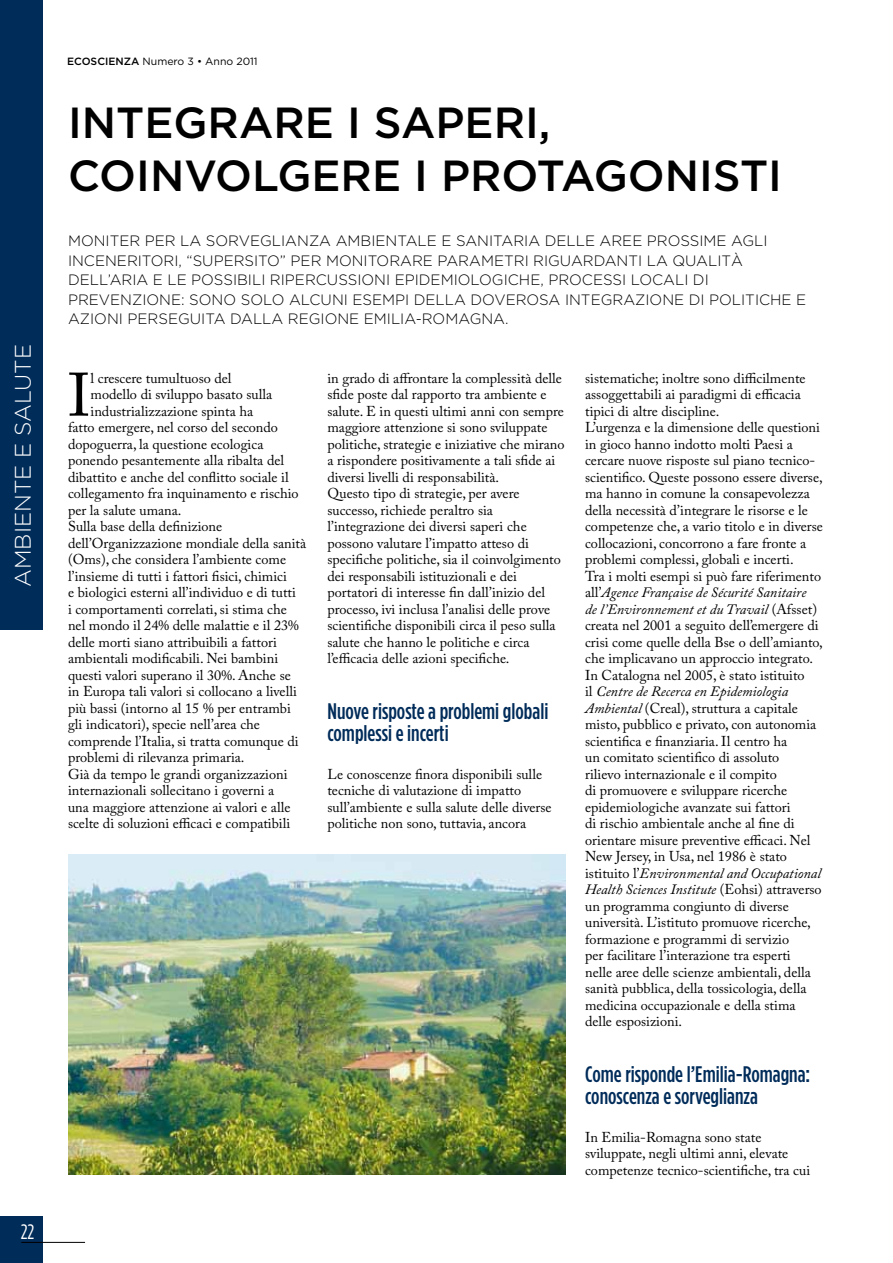
<style>
.page{position:relative;width:893px;height:1263px;background:#fff}
.page>*{position:absolute;margin:0;border:0;box-sizing:border-box;transform-origin:0 0}
.t1{font:60.6px "Adobe Caslon Pro";color:#000}
.t2{font:500 43.5px/52.5px "Gotham";letter-spacing:.24em;color:#000}
.t3{font:500 22.5px/22.5px "Gotham Condensed";color:#002c5a}
.t4{font:300 22.5px "Gotham";color:#fff}
.t5{font:21px "Gotham Condensed";color:#fff}
.t6{font:300 15px/19.5px "Gotham";color:#000}
.t7{font:14.25px/16.5px "Adobe Caslon Pro";color:#000}
.t8{font:10.5px "Gotham";color:#000}
.s1{font-weight:500}
.s2{font-style:italic}
</style>
<div class="page">
<div style="left:0;top:1216px;width:43px;height:47px;background:#002c5a"></div>
<hr style="left:21px;top:1242px;width:64px;height:1px;background:#000">
<div style="left:0;top:0;width:43px;height:629px;background:#002c5a"></div>
<img style="left:68px;top:854px;width:498px;height:321px">
<h3 class="t4" style="left:10px;top:587px;width:244px;rotate:-90deg">AMBIENTE E SALUTE</h3>
<h3 class="t5" style="left:21px;top:1221px;width:15px">22</h3>
<p class="t8" style="left:67px;top:55px;width:192px"><span class="s1">ECOSCIENZA</span> Numero 3 • Anno 2011</p>
<h2 class="t2" style="left:68px;top:96px;width:716px">INTEGRARE I SAPERI,<br>COINVOLG ERE I PROTAGONISTI</h2>
<p class="t6" style="left:68px;top:231px;width:737px">MONITER PER LA SORVEGLIANZA AMBIENTALE E SANITARIA DELLE AREE PROSSIME AGLI INCENERITORI, “SUPERSITO” PER MONITORARE PARAMETRI RIGUARDANTI LA QUALITÀ DELL’ARIA E LE POSSIBILI RIPERCUSSIONI EPIDEMIOLOG ICHE, PROCESSI LOCALI DI PREVENZIONE: SONO SOLO ALCUNI ESEMPI DELLA DOVEROSA INTEGRAZIONE DI POLITICHE E AZIONI PERSEGUITA DALLA REG</p>
<p class="t6" style="left:321px;top:309px;width:189px">IONE EMILIA-ROMAGNA.</p>
<h1 class="t1" style="left:68px;top:359px;width:24px">I</h1>
<p class="t7" style="left:91px;top:369px;width:143px">l crescere tumultuoso del</p>
<p class="t7" style="left:91px;top:386px;width:183px">modello di sviluppo basato sulla</p>
<p class="t7" style="left:91px;top:402px;width:164px">industrializzazione spinta ha</p>
<p class="t7" style="left:68px;top:419px;width:212px">fatto emergere, nel corso del secondo</p>
<p class="t7" style="left:68px;top:435px;width:197px">dopoguerra, la questione ecologica</p>
<p class="t7" style="left:68px;top:452px;width:218px">ponendo pesantemente alla ribalta del</p>
<p class="t7" style="left:68px;top:468px;width:222px">dibattito e anche del conflitto sociale il</p>
<p class="t7" style="left:68px;top:485px;width:232px">collegamento fra inquinamento e rischio</p>
<p class="t7" style="left:68px;top:501px;width:115px">per la salute umana.</p>
<p class="t7" style="left:68px;top:518px;width:156px">Sulla base della definizione</p>
<p class="t7" style="left:68px;top:534px;width:240px">dell’Organizzazione mondiale della sanità</p>
<p class="t7" style="left:68px;top:551px;width:220px">(Oms), che considera l’ambiente come</p>
<p class="t7" style="left:68px;top:567px;width:220px">l’insieme di tutti i fattori fisici, chimici</p>
<p class="t7" style="left:68px;top:584px;width:229px">e biologici esterni all’individuo e di tutti</p>
<p class="t7" style="left:68px;top:600px;width:220px">i comportamenti correlati, si stima che</p>
<p class="t7" style="left:68px;top:617px;width:232px">nel mondo il 24% delle malattie e il 23%</p>
<p class="t7" style="left:68px;top:633px;width:210px">delle morti siano attribuibili a fattori</p>
<p class="t7" style="left:68px;top:650px;width:212px">ambientali modificabili. Nei bambini</p>
<p class="t7" style="left:68px;top:666px;width:224px">questi valori superano il 30%. Anche se</p>
<p class="t7" style="left:68px;top:683px;width:230px">in Europa tali valori si collocano a livelli</p>
<p class="t7" style="left:68px;top:699px;width:224px">più bassi (intorno al 15 % per entrambi</p>
<p class="t7" style="left:68px;top:716px;width:193px">gli indicatori), specie nell’area che</p>
<p class="t7" style="left:68px;top:732px;width:232px">comprende l’Italia, si tratta comunque di</p>
<p class="t7" style="left:68px;top:749px;width:178px">problemi di rilevanza primaria.</p>
<p class="t7" style="left:68px;top:765px;width:221px">Già da tempo le grandi organizzazioni</p>
<p class="t7" style="left:68px;top:782px;width:208px">internazionali sollecitano i governi a</p>
<p class="t7" style="left:68px;top:798px;width:224px">una maggiore attenzione ai valori e alle</p>
<p class="t7" style="left:68px;top:815px;width:224px">scelte di soluzioni efficaci e compatibili</p>
<p class="t7" style="left:327px;top:369px;width:239px">in grado di affrontare la complessità delle sfide poste dal rapporto tra ambiente e salute. E in questi ultimi anni con sempre maggiore attenzione si sono sviluppate politiche, strategie e iniziative che mirano a rispondere positivamente a tali sfide ai diversi livelli di responsabilità.<br>Questo tipo di strategie, per avere successo, richiede peraltro sia l’integrazione dei diversi saperi che possono valutare l’impatto atteso di specifiche politiche, sia il coinvolgimento dei responsabili istituzionali e dei portatori di interesse fin dall’inizio del processo, ivi inclusa l’analisi delle prove scientifiche disponibili circa il peso sulla salute che hanno le politiche e circa l’efficacia delle azioni specifiche.</p>
<h3 class="t3" style="left:327px;top:699px;width:222px">Nuove risposte a problemi globali complessi e incerti</h3>
<p class="t7" style="left:327px;top:765px;width:226px">Le conoscenze finora disponibili sulle tecniche di valutazione di impatto sull’ambiente e sulla salute delle diverse politiche non sono, tuttavia, ancora</p>
<p class="t7" style="left:585px;top:369px;width:239px">sistematiche; inoltre sono difficilmente assoggettabili ai paradigmi di efficacia tipici di altre discipline.<br>L’urgenza e la dimensione delle questioni in gioco hanno indotto molti Paesi a cercare nuove risposte sul piano tecnico&shy;scientifico. Queste possono essere diverse, ma hanno in comune la consapevolezza della necessità d’integrare le risorse e le competenze che, a vario titolo e in diverse collocazioni, concorrono a fare fronte a problemi complessi, globali e incerti.<br>Tra i molti esempi si può fare riferimento all’<span class="s2">Agence Française de Sécurité Sanitaire<br>de l’Environnement et du Travail</span> (Afsset) creata nel 2001 a seguito dell’emergere di crisi come quelle della Bse o dell’amianto, che implicavano un approccio integrato.<br>In Catalogna nel 2005, è stato istituito<br>il <span class="s2">Centre de Recerca en Epidemiologia Ambiental</span> (Creal), struttura a capitale misto, pubblico e privato, con autonomia scientifica e finanziaria. Il centro ha<br>un comitato scientifico di assoluto<br>rilievo internazionale e il compito<br>di promuovere e sviluppare ricerche epidemiologiche avanzate sui fattori<br>di rischio ambientale anche al fine di orientare misure preventive efficaci. Nel New Jersey, in Usa, nel 1986 è stato istituito l’<span class="s2">Environmental and Occupational Health Sciences Institute</span> (Eohsi) attraverso un programma congiunto di diverse università. L’istituto promuove ricerche, formazione e programmi di servizio<br>per facilitare l’interazione tra esperti<br>nelle aree delle scienze ambientali, della sanità pubblica, della tossicologia, della medicina occupazionale e della stima delle esposizioni.</p>
<h3 class="t3" style="left:585px;top:1062px;width:227px">Come risponde l’Emilia-Romagna: conoscenza e sorveglianza</h3>
<p class="t7" style="left:585px;top:1128px;width:227px">In Emilia-Romagna sono state sviluppate, negli ultimi anni, elevate competenze tecnico-scientifiche, tra cui</p>
</div>
